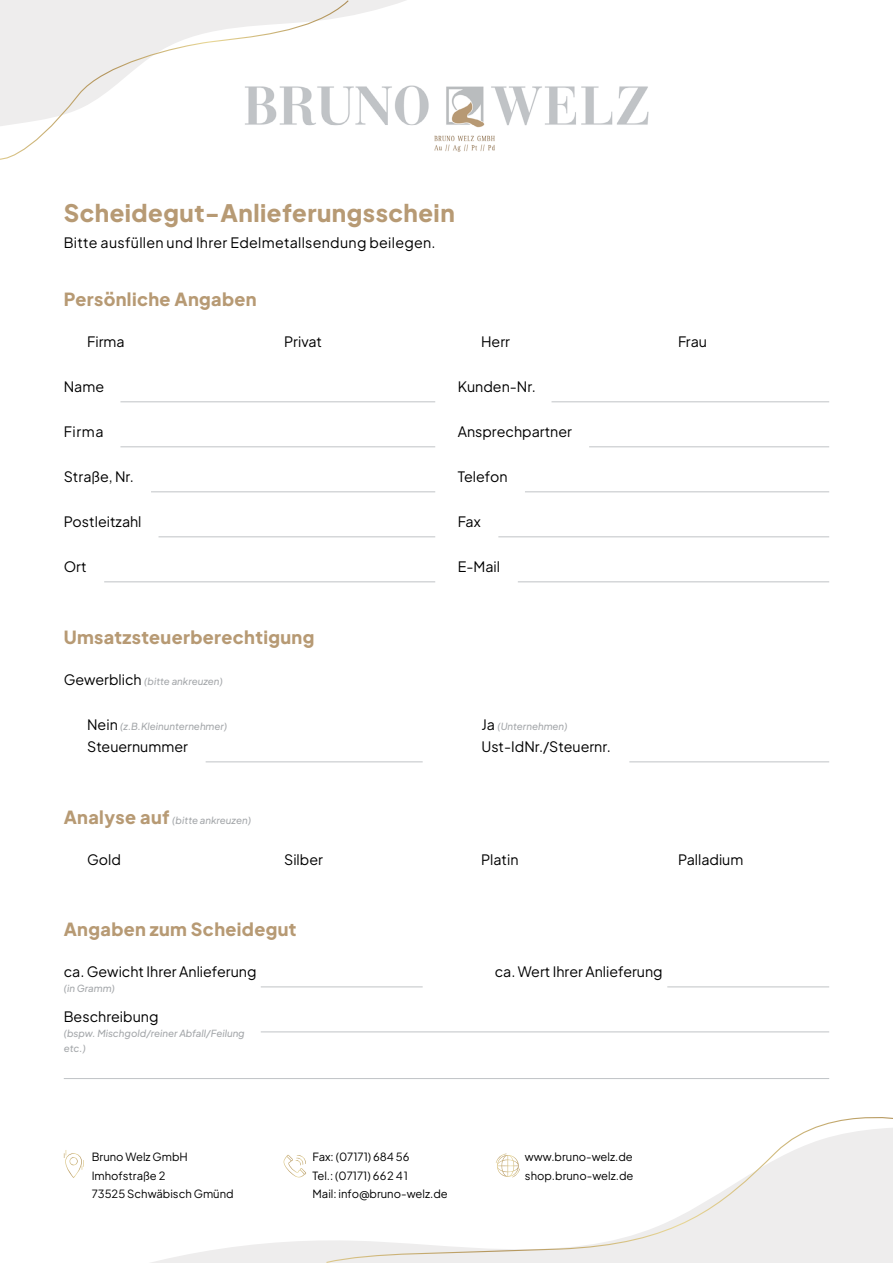
<style>
.page{position:relative;width:893px;height:1263px;background:#fff}
.page>*{position:absolute;margin:0;border:0;box-sizing:border-box;transform-origin:0 0}
.t1{font:800 24px "Plus Jakarta Sans";letter-spacing:.02em;color:#b79a74}
.t2{font:800 18px "Plus Jakarta Sans";letter-spacing:.02em;color:#b79a74}
.t3{font:14.25px "Plus Jakarta Sans";color:#000}
.t4{font:14.25px "Plus Jakarta Sans";letter-spacing:.02em;color:#000}
.t5{font:11.25px/18.8px "Plus Jakarta Sans";color:#000}
.t6{font:italic 500 9.75px/15px "Plus Jakarta Sans";color:#a5a8ab}
.s1{font-weight:400;font-style:normal;font-size:14.25px;color:#000}
.s2{font-weight:800;font-style:normal;font-size:18px;color:#b79a74}
</style>
<div class="page">
<svg style="left:63px;top:1153px;width:262px;height:110px"></svg>
<svg style="left:325px;top:1117px;width:568px;height:146px"></svg>
<svg style="left:350px;top:0;width:56px;height:16px"></svg>
<svg style="left:0;top:0;width:350px;height:160px"></svg>
<svg style="left:496px;top:1153px;width:24px;height:24px"></svg>
<svg style="left:284px;top:1155px;width:22px;height:22px"></svg>
<svg style="left:64px;top:1150px;width:20px;height:28px"></svg>
<hr style="left:206px;top:761px;width:217px;height:1px;background:#c0c3c6">
<hr style="left:629px;top:761px;width:200px;height:1px;background:#c0c3c6">
<hr style="left:120px;top:401px;width:315px;height:1px;background:#c0c3c6">
<hr style="left:120px;top:446px;width:315px;height:1px;background:#c0c3c6">
<hr style="left:589px;top:446px;width:240px;height:1px;background:#c0c3c6">
<hr style="left:151px;top:491px;width:284px;height:1px;background:#c0c3c6">
<hr style="left:159px;top:536px;width:276px;height:1px;background:#c0c3c6">
<hr style="left:104px;top:581px;width:331px;height:1px;background:#c0c3c6">
<hr style="left:551px;top:401px;width:278px;height:1px;background:#c0c3c6">
<hr style="left:525px;top:491px;width:304px;height:1px;background:#c0c3c6">
<hr style="left:518px;top:581px;width:311px;height:1px;background:#c0c3c6">
<hr style="left:498px;top:536px;width:331px;height:1px;background:#c0c3c6">
<hr style="left:261px;top:986px;width:162px;height:1px;background:#c0c3c6">
<hr style="left:261px;top:1031px;width:568px;height:1px;background:#c0c3c6">
<hr style="left:64px;top:1078px;width:765px;height:1px;background:#c0c3c6">
<hr style="left:667px;top:986px;width:162px;height:1px;background:#c0c3c6">
<img style="left:244px;top:85px;width:405px;height:71px">
<h1 class="t1" style="left:64px;top:194px;width:392px">Scheidegut-Anlieferungsschein</h1>
<p class="t4" style="left:64px;top:231px;width:373px">Bitte ausfüllen und Ihrer Edelmetallsendung beilegen.</p>
<p class="t2" style="left:64px;top:285px;width:194px">Persönliche Angaben</p>
<p class="t3" style="left:87px;top:330px;width:39px">Firma</p>
<p class="t3" style="left:284px;top:330px;width:39px">Privat</p>
<p class="t3" style="left:481px;top:330px;width:30px">Herr</p>
<p class="t3" style="left:678px;top:330px;width:30px">Frau</p>
<p class="t3" style="left:458px;top:375px;width:79px">Kunden-Nr.</p>
<p class="t3" style="left:64px;top:375px;width:42px">Name</p>
<p class="t3" style="left:64px;top:420px;width:41px">Firma</p>
<p class="t3" style="left:458px;top:420px;width:116px">Ansprechpartner</p>
<p class="t3" style="left:64px;top:465px;width:72px">Straße, Nr.</p>
<p class="t3" style="left:64px;top:510px;width:79px">Postleitzahl</p>
<p class="t3" style="left:64px;top:555px;width:24px">Ort</p>
<p class="t3" style="left:458px;top:465px;width:51px">Telefon</p>
<p class="t3" style="left:458px;top:510px;width:24px">Fax</p>
<p class="t3" style="left:458px;top:555px;width:44px">E-Mail</p>
<p class="t2" style="left:64px;top:622px;width:252px">Umsatzsteuerberechtigung</p>
<p class="t6" style="left:64px;top:673px;width:161px"><span class="s1">Gewerblich</span> (bitte ankreuzen)</p>
<p class="t6" style="left:87px;top:718px;width:142px"><span class="s1">Nein</span> (z.B.Kleinunternehmer)</p>
<p class="t6" style="left:481px;top:718px;width:88px"><span class="s1">Ja</span> (Unternehmen)</p>
<p class="t3" style="left:87px;top:735px;width:102px">Steuernummer</p>
<p class="t3" style="left:481px;top:735px;width:131px">Ust-IdNr./Steuernr.</p>
<p class="t6" style="left:64px;top:811px;width:189px"><span class="s2">Analyse auf</span> (bitte ankreuzen)</p>
<p class="t3" style="left:87px;top:848px;width:35px">Gold</p>
<p class="t3" style="left:284px;top:848px;width:40px">Silber</p>
<p class="t3" style="left:481px;top:848px;width:39px">Platin</p>
<p class="t3" style="left:678px;top:848px;width:67px">Palladium</p>
<p class="t2" style="left:64px;top:915px;width:234px">Angaben zum Scheidegut</p>
<p class="t3" style="left:64px;top:960px;width:194px">ca. Gewicht Ihrer Anlieferung</p>
<p class="t6" style="left:64px;top:980px;width:53px">(in Gramm)</p>
<p class="t3" style="left:64px;top:1005px;width:96px">Beschreibung</p>
<p class="t6" style="left:64px;top:1025px;width:182px">(bspw. Mischgold/reiner Abfall/Feilung etc.)</p>
<p class="t5" style="left:92px;top:1146px;width:143px">Bruno Welz GmbH<br>Imhofstraße 2<br>73525 Schwäbisch Gmünd</p>
<p class="t5" style="left:312px;top:1146px;width:137px">Fax: (07171) 684 56<br>Tel.: (07171) 662 41<br>Mail: info@bruno-welz.de</p>
<p class="t3" style="left:495px;top:960px;width:169px">ca. Wert Ihrer Anlieferung</p>
<p class="t5" style="left:525px;top:1146px;width:110px">www.bruno-welz.de shop.bruno-welz.de</p>
</div>
